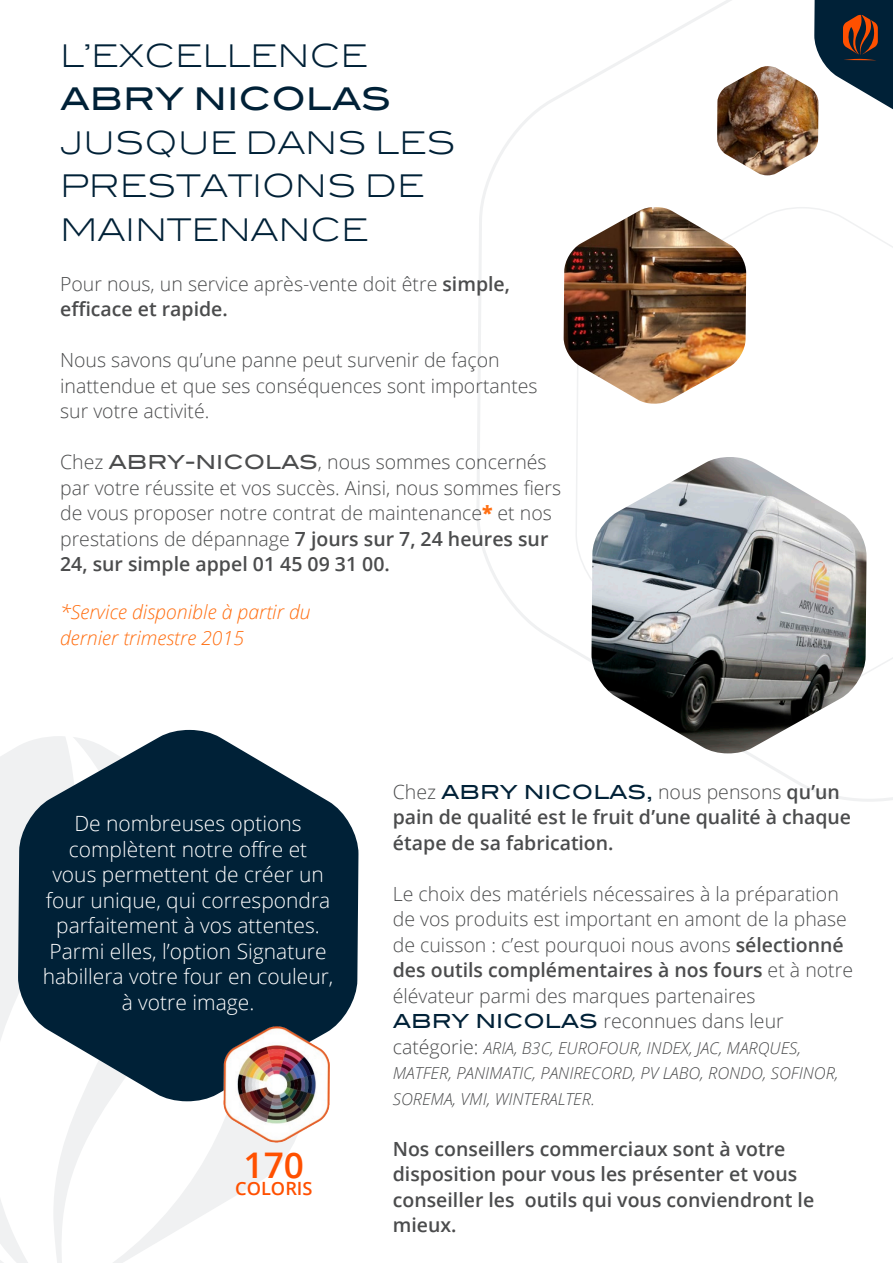
<style>
.page{position:relative;width:893px;height:1263px;background:#fff}
.page>*{position:absolute;margin:0;border:0;box-sizing:border-box;transform-origin:0 0}
.t1{font:600 35.25px "Open Sans";color:#ff5000}
.t2{font:300 31.5px/43.5px "ITC Blair Com";color:#002137}
.t3{font:500 31.5px "ITC Blair Com";color:#002137}
.t4{font:300 21px/25.5px "Open Sans";color:#fff;text-align:center}
.t5{font:300 19.5px/25.5px "Open Sans";color:#4b4c4d}
.t6{font:600 19.5px/25.5px "Open Sans";color:#4b4c4d}
.t7{font:italic 300 19.5px "Open Sans";color:#ff6f12}
.t8{font:600 18.3px "Open Sans";color:#ff5000}
.t9{font:italic 300 16.5px/25.5px "Open Sans";color:#4b4c4d}
.s1{font-weight:600}
.s2{font-family:"ITC Blair Com";font-weight:500}
.s3{font-weight:800;color:#ff6f12}
.s4{font-weight:300}
.s5{font-family:"ITC Blair Com";font-weight:500;color:#002137}
.s6{font-style:normal;font-size:19.5px}
</style>
<div class="page">
<svg style="left:477px;top:6px;width:416px;height:796px"></svg>
<svg style="left:0;top:746px;width:28px;height:517px"></svg>
<svg style="left:54px;top:1101px;width:29px;height:162px"></svg>
<svg style="left:83px;top:1101px;width:211px;height:162px"></svg>
<svg style="left:18px;top:730px;width:341px;height:371px;fill:#002137"></svg>
<img style="left:591px;top:457px;width:276px;height:296px">
<img style="left:564px;top:207px;width:182px;height:197px">
<svg style="left:717px;top:0;width:176px;height:175px"></svg>
<img style="left:717px;top:66px;width:101px;height:109px">
<img style="left:223px;top:1026px;width:106px;height:116px">
<p class="t2" style="left:60px;top:34px;width:309px">L’EXCELLENCE</p>
<p class="t3" style="left:60px;top:80px;width:333px">ABRY NICOLAS</p>
<p class="t2" style="left:60px;top:121px;width:397px">JUSQUE DANS LES<br>PRESTATIONS DE<br>MAINTENANCE</p>
<p class="t5" style="left:60px;top:270px;width:451px">Pour nous, un service après-vente doit être <span class="s1">simple, efficace et rapide.</span></p>
<p class="t5" style="left:60px;top:347px;width:479px">Nous savons qu’une panne peut survenir de façon inattendue et que ses conséquences sont importantes sur votre activité.</p>
<p class="t5" style="left:60px;top:449px;width:503px">Chez <span class="s2">ABRY-NICOLAS</span>, nous sommes concernés par votre réussite et vos succès. Ainsi, nous sommes fiers de vous proposer notre contrat de maintenance<span class="s3">*</span> et nos prestations de dépannage <span class="s1">7 jours sur 7, 24 heures sur 24, sur simple appel 01 45 09 31 00.</span></p>
<p class="t7" style="left:60px;top:599px;width:252px">*Service disponible à partir du</p>
<p class="t7" style="left:60px;top:624px;width:186px">dernier trimestre 2015</p>
<p class="t4" style="left:46px;top:810px;width:286px">De nombreuses options complètent notre offre et vous permettent de créer un four unique, qui correspondra parfaitement à vos attentes.</p>
<p class="t4" style="left:43px;top:938px;width:292px">Parmi elles, l’option Signature habillera votre four en couleur, à votre image.</p>
<p class="t1" style="left:244px;top:1141px;width:62px">170</p>
<p class="t8" style="left:235px;top:1175px;width:79px">COLORIS</p>
<p class="t6" style="left:393px;top:778px;width:460px"><span class="s4">Chez</span> <span class="s5">ABRY NICOLAS,</span> <span class="s4">nous pensons</span> qu’un pain de qualité est le fruit d’une qualité à chaque étape de sa fabrication.</p>
<p class="t5" style="left:393px;top:880px;width:462px">Le choix des matériels nécessaires à la préparation de vos produits est important en amont de la phase de cuisson : c’est pourquoi nous avons <span class="s1">sélectionné des outils complémentaires à nos fours</span> et à notre élévateur parmi des marques partenaires</p>
<p class="t5" style="left:393px;top:1008px;width:392px"><span class="s5">ABRY NICOLAS</span> reconnues dans leur</p>
<p class="t9" style="left:393px;top:1034px;width:447px"><span class="s6">catégorie:</span> ARIA, B3C, EUROFOUR, INDEX, JAC, MARQUES,<br>MATFER, PANIMATIC, PANIRECORD, PV LABO, RONDO, SOFINOR,<br>SOREMA, VMI, WINTERALTER.</p>
<p class="t6" style="left:393px;top:1135px;width:423px">Nos conseillers commerciaux sont à votre disposition pour vous les présenter et vous conseiller les outils qui vous conviendront le mieux.</p>
</div>
